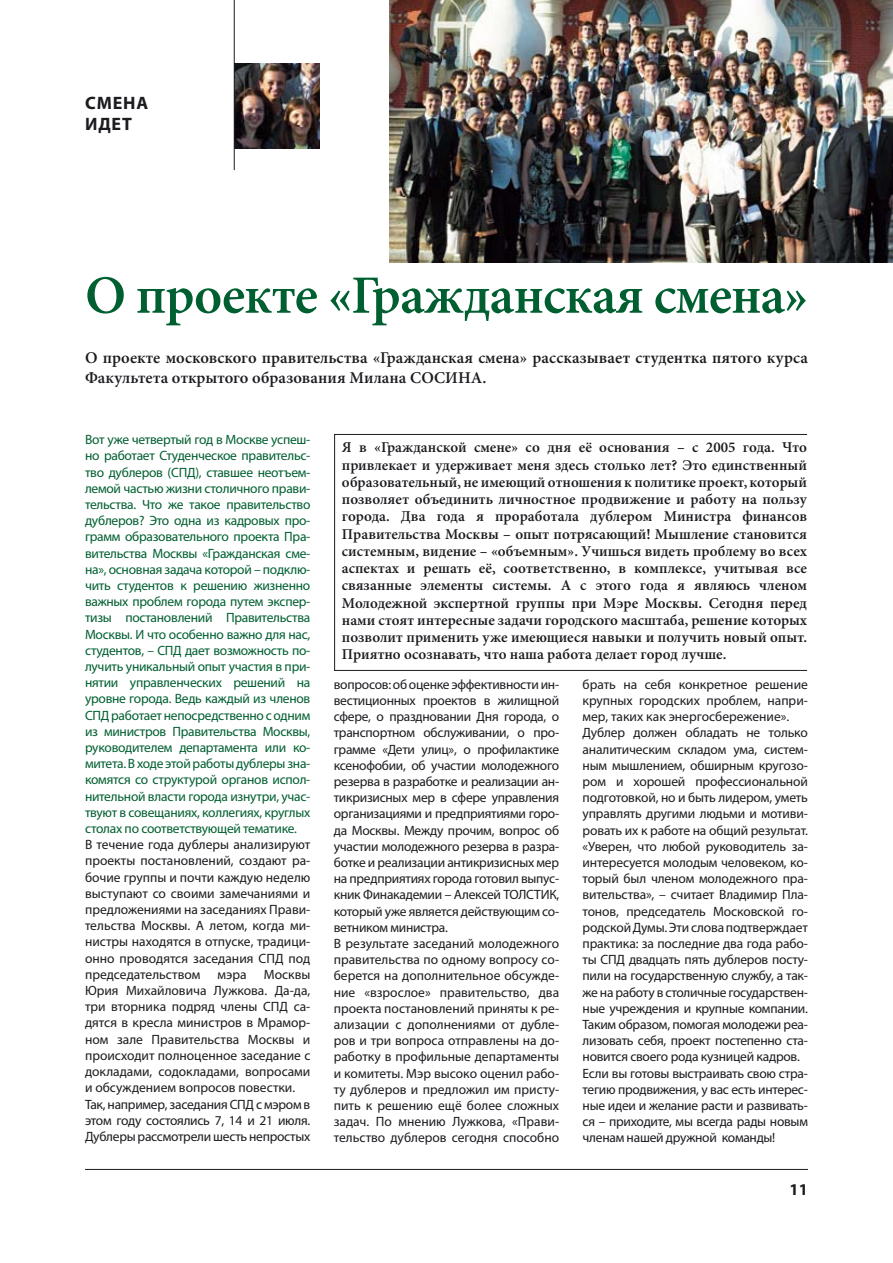
<style>
.page{position:relative;width:893px;height:1263px;background:#fff}
.page>*{position:absolute;margin:0;border:0;box-sizing:border-box;transform-origin:0 0}
.t1{font:600 54px "Minion Pro";letter-spacing:-.02em;color:#005f30}
.t2{font:700 18px/21.6px "Myriad Pro";color:#1b1c20}
.t3{font:600 16.5px/19.8px "Minion Pro";color:#1b1c20}
.t4{font:700 16.5px "Myriad Pro";color:#1b1c20}
.t5{font:600 15px/17.2px "Minion Pro";color:#1b1c20;text-align:justify}
.t6{font:13.5px/16.2px "Myriad Pro";letter-spacing:-.01em;color:#1b1c20}
.t7{font:13.5px/16.2px "Myriad Pro";letter-spacing:-.02em;color:#005f30;text-align:justify}
</style>
<div class="page">
<hr style="left:85px;top:1169px;width:723px;height:1px;background:#1b1c20">
<img style="left:235px;top:64px;width:84px;height:85px">
<hr style="left:234px;top:0;width:1px;height:170px;background:#1b1c20">
<div style="left:334px;top:434px;width:473px;height:237px;border:1px solid #1b1c20"></div>
<img style="left:389px;top:0;width:504px;height:262px">
<h2 class="t2" style="left:85px;top:91px;width:26px">Смена идет</h2>
<h1 class="t1" style="left:85px;top:263px;width:725px">О проекте «Гражданская смена»</h1>
<p class="t3" style="left:85px;top:348px;width:724px">О проекте московского правительства «Гражданская смена» рассказывает студентка пятого курса<br>Факультета открытого образования Милана СОСИНА.</p>
<p class="t7" style="left:85px;top:431px;width:227px">Вот уже четвертый год в Москве успеш&shy;но работает Студенческое правительс&shy;тво дублеров (СПД), ставшее неотъем&shy;лемой частью жизни столичного прави&shy;тельства. Что же такое правительство дублеров? Это одна из кадровых про&shy;грамм образовательного проекта Пра&shy;вительства Москвы «Гражданская сме&shy;на», основная задача которой – подклю&shy;чить студентов к решению жизненно важных проблем города путем экспер&shy;тизы постановлений Правительства Москвы. И что особенно важно для нас, студентов, – СПД дает возможность по&shy;лучить уникальный опыт участия в при&shy;нятии управленческих решений на уровне города. Ведь каждый из членов СПД работает непосредственно с одним из министров Правительства Москвы, руководителем департамента или ко&shy;митета. В ходе этой работы дублеры зна&shy;комятся со структурой органов испол&shy;нительной власти города изнутри, учас&shy;твуют в совещаниях, коллегиях, круглых столах по соответствующей тематике.</p>
<p class="t6" style="left:85px;top:836px;width:227px;text-align:justify">В течение года дублеры анализируют проекты постановлений, создают ра&shy;бочие группы и почти каждую неделю выступают со своими замечаниями и предложениями на заседаниях Прави&shy;тельства Москвы. А летом, когда ми&shy;нистры находятся в отпуске, традици&shy;онно проводятся заседания СПД под председательством</p>
<p class="t6" style="left:85px;top:966px;width:227px;text-indent:179px">Москвы<br>Юрия Михайловича Лужкова. Да-да, три вторника подряд члены СПД са&shy;дятся в кресла министров в Мрамор&shy;ном зале Правительства Москвы и происходит полноценное заседание с докладами, содокладами, вопросами и обсуждением вопросов повестки.<br>Так, например, заседания СПД с мэром в этом году состоялись 7, 14 и 21 июля.<br>Дублеры рассмотрели шесть непростых</p>
<p class="t6" style="left:218px;top:966px;width:31px">мэра</p>
<p class="t5" style="left:342px;top:440px;width:467px">Я в «Гражданской смене» со дня её основания – с 2005 года. Что привлекает и удерживает меня здесь столько лет? Это единственный образовательный, не имеющий отношения к политике проект, который позволяет объединить личностное продвижение и работу на пользу города. Два года я проработала дублером Министра финансов Правительства Москвы – опыт потрясающий! Мышление становится системным, видение – «объемным». Учишься видеть проблему во всех аспектах и решать её, соответственно, в комплексе, учитывая все связанные элементы системы. А с этого года я являюсь членом Молодежной экспертной группы при Мэре Москвы. Сегодня перед нами стоят интересные задачи городского масштаба, решение которых позволит применить уже имеющиеся навыки и получить новый опыт.<br>Приятно осознавать, что наша работа делает город лучше.</p>
<p class="t6" style="left:334px;top:676px;width:227px">вопросов: об оценке эффективности ин&shy;вестиционных проектов в жилищной сфере, о праздновании Дня города, о транспортном обслуживании, о про&shy;грамме «Дети улиц», о профилактике ксенофобии, об участии молодежного резерва в разработке и реализации ан&shy;тикризисных мер в сфере управления организациями и предприятиями горо&shy;да Москвы. Между прочим, вопрос об участии молодежного резерва в разра&shy;ботке и реализации антикризисных мер на предприятиях города готовил выпус&shy;кник Финакадемии – Алексей ТОЛСТИК, который уже является действующим со&shy;ветником министра.<br>В результате заседаний молодежного правительства по одному вопросу со&shy;берется на дополнительное обсужде&shy;ние «взрослое» правительство, два проекта постановлений приняты к ре&shy;ализации с дополнениями от дубле&shy;ров и три вопроса отправлены на до&shy;работку в профильные департаменты и комитеты. Мэр высоко оценил рабо&shy;ту дублеров и предложил им присту&shy;пить к решению ещё более сложных задач. По мнению Лужкова, «Прави&shy;тельство дублеров сегодня способно</p>
<p class="t6" style="left:583px;top:676px;width:227px">брать на себя конкретное решение крупных городских проблем, напри&shy;мер, таких как энергосбережение».<br>Дублер должен обладать не только аналитическим складом ума, систем&shy;ным мышлением, обширным кругозо&shy;ром и хорошей профессиональной подготовкой, но и быть лидером, уметь управлять другими людьми и мотиви&shy;ровать их к работе на общий результат. «Уверен, что любой руководитель за&shy;интересуется молодым человеком, ко&shy;торый был членом молодежного пра&shy;вительства», – считает Владимир Пла&shy;тонов, председатель Московской го&shy;родской Думы. Эти слова подтверждает практика: за последние два года рабо&shy;ты СПД двадцать пять дублеров посту&shy;пили на государственную службу, а так&shy;же на работу в столичные государствен&shy;ные учреждения и крупные компании.<br>Таким образом, помогая молодежи реа&shy;лизовать себя, проект постепенно ста&shy;новится своего рода кузницей кадров.<br>Если вы готовы выстраивать свою стра&shy;тегию продвижения, у вас есть интерес&shy;ные идеи и желание расти и развивать&shy;ся – приходите, мы всегда рады новым членам нашей дружной команды!</p>
<p class="t4" style="left:790px;top:1178px;width:20px">11</p>
</div>
